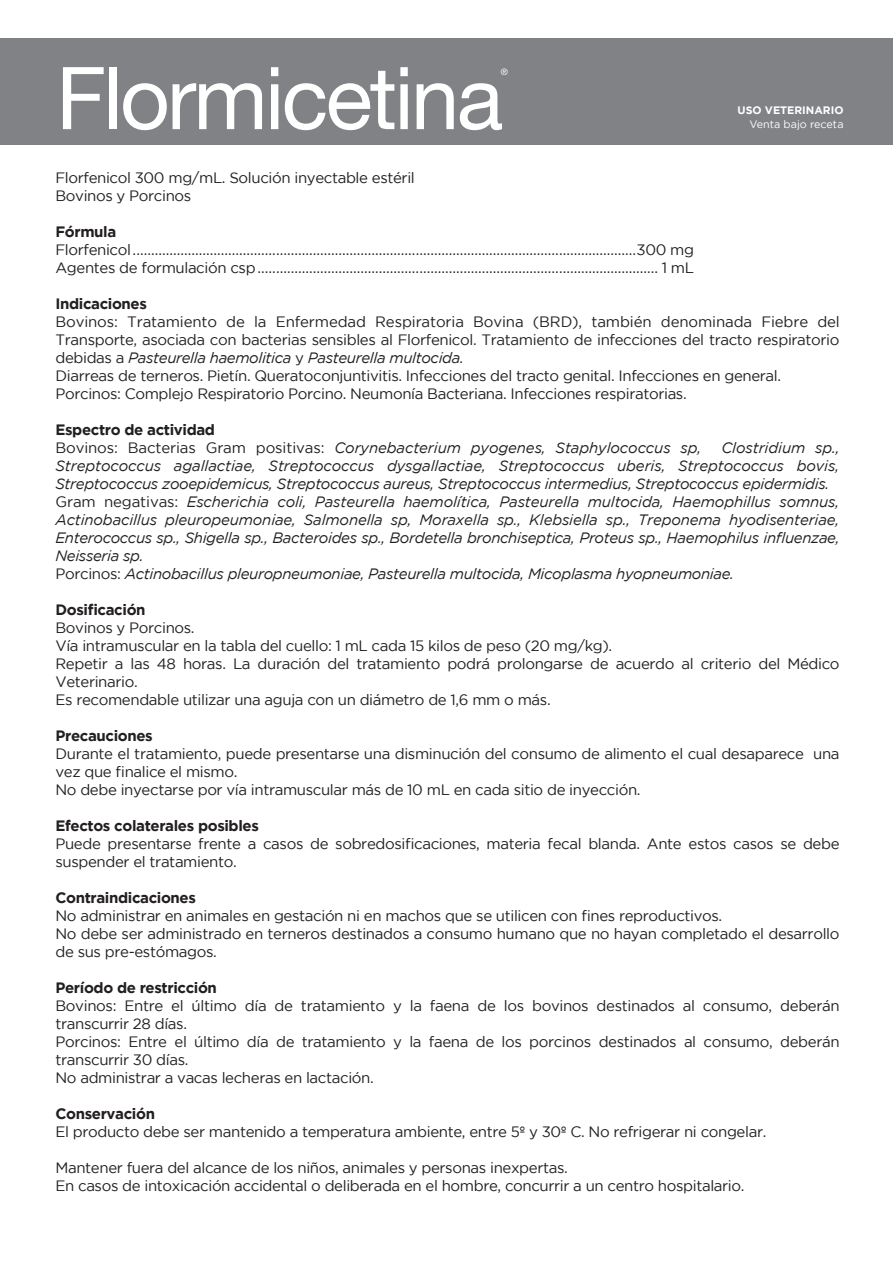
<style>
.page{position:relative;width:893px;height:1263px;background:#fff}
.page>*{position:absolute;margin:0;border:0;box-sizing:border-box;transform-origin:0 0}
.t1{font:86.85px "Helvetica Neue LT Pro";letter-spacing:-.03em;color:#fff}
.t2{font:15px/18px "Gotham";letter-spacing:-.025em;color:#231f20}
.t3{font:italic 15px/18px "Gotham";letter-spacing:-.01em;color:#231f20}
.t4{font:700 15px "Gotham";letter-spacing:-.025em;color:#231f20}
.t5{font:10.8px "Gotham";color:#fff}
.t6{font:700 10.8px "Gotham";color:#fff}
.t7{font:9px "Helvetica Neue LT Pro";color:#fff}
.s1{font-style:italic}
.s2{font-weight:700;font-style:normal}
.s3{font-style:normal}
</style>
<div class="page">
<div style="left:0;top:38px;width:893px;height:107px;background:#808285"></div>
<h1 class="t1" style="left:56px;top:46px;width:449px">Flormicetina</h1>
<p class="t7" style="left:501px;top:67px;width:9px">®</p>
<p class="t6" style="left:737px;top:103px;width:108px">USO VETERINARIO</p>
<p class="t5" style="left:749px;top:117px;width:96px">Venta bajo receta</p>
<p class="t2" style="left:55px;top:169px;width:361px">Florfenicol 300 mg/mL. Solución inyectable estéril<br>Bovinos y Porcinos</p>
<p class="t4" style="left:55px;top:222px;width:62px">Fórmula</p>
<p class="t2" style="left:55px;top:241px;width:640px">Florfenicol.........................................................................................................................................300 mg<br>Agentes de formulación csp............................................................................................................. 1 mL</p>
<p class="t4" style="left:55px;top:294px;width:93px">Indicaciones</p>
<p class="t2" style="left:55px;top:313px;width:786px">Bovinos: Tratamiento de la Enfermedad Respiratoria Bovina (BRD), también denominada Fiebre del Transporte, asociada con bacterias sensibles al Florfenicol. Tratamiento de infecciones del tracto respiratorio debidas a <span class="s1">Pasteurella haemolitica</span> y <span class="s1">Pasteurella multocida.<br></span>Diarreas de terneros. Pietín. Queratoconjuntivitis. Infecciones del tracto genital. Infecciones en general.<br>Porcinos: Complejo Respiratorio Porcino. Neumonía Bacteriana. Infecciones respiratorias.</p>
<p class="t3" style="left:55px;top:421px;width:647px"><span class="s2">Espectro de actividad<br></span><span class="s3">Bovinos: Bacterias Gram positivas:</span> Corynebacterium pyogenes, Staphylococcus sp,</p>
<p class="t3" style="left:55px;top:439px;width:786px;text-indent:666px">Clostridium sp., Streptococcus agallactiae, Streptococcus dysgallactiae, Streptococcus uberis, Streptococcus bovis, Streptococcus zooepidemicus, Streptococcus aureus, Streptococcus intermedius, Streptococcus epidermidis.<br><span class="s3">Gram negativas:</span> Escherichia coli, Pasteurella haemolítica, Pasteurella multocida, Haemophillus somnus, Actinobacillus pleuropeumoniae, Salmonella sp, Moraxella sp., Klebsiella sp., Treponema hyodisenteriae, Enterococcus sp., Shigella sp., Bacteroides sp., Bordetella bronchiseptica, Proteus sp., Haemophilus influenzae, Neisseria sp.<br><span class="s3">Porcinos:</span> Actinobacillus pleuropneumoniae, Pasteurella multocida, Micoplasma hyopneumoniae.</p>
<p class="t4" style="left:55px;top:600px;width:92px">Dosificación</p>
<p class="t2" style="left:55px;top:619px;width:786px">Bovinos y Porcinos.<br>Vía intramuscular en la tabla del cuello: 1 mL cada 15 kilos de peso (20 mg/kg).<br>Repetir a las 48 horas. La duración del tratamiento podrá prolongarse de acuerdo al criterio del Médico Veterinario.<br>Es recomendable utilizar una aguja con un diámetro de 1,6 mm o más.</p>
<p class="t4" style="left:55px;top:726px;width:99px">Precauciones</p>
<p class="t2" style="left:55px;top:745px;width:786px">Durante el tratamiento, puede presentarse una disminución del consumo de alimento el cual desaparece una vez que finalice el mismo.<br>No debe inyectarse por vía intramuscular más de 10 mL en cada sitio de inyección.</p>
<p class="t4" style="left:55px;top:816px;width:205px">Efectos colaterales posibles</p>
<p class="t2" style="left:55px;top:835px;width:786px">Puede presentarse frente a casos de sobredosificaciones, materia fecal blanda. Ante estos casos se debe suspender el tratamiento.</p>
<p class="t4" style="left:55px;top:888px;width:142px">Contraindicaciones</p>
<p class="t2" style="left:55px;top:907px;width:785px">No administrar en animales en gestación ni en machos que se utilicen con fines reproductivos.<br>No debe ser administrado en terneros destinados a consumo humano que no hayan completado el desarrollo de sus pre-estómagos.</p>
<p class="t4" style="left:55px;top:978px;width:163px">Período de restricción</p>
<p class="t2" style="left:55px;top:997px;width:786px">Bovinos: Entre el último día de tratamiento y la faena de los bovinos destinados al consumo, deberán transcurrir 28 días.<br>Porcinos: Entre el último día de tratamiento y la faena de los porcinos destinados al consumo, deberán transcurrir 30 días.<br>No administrar a vacas lecheras en lactación.</p>
<p class="t4" style="left:55px;top:1104px;width:101px">Conservación</p>
<p class="t2" style="left:55px;top:1123px;width:712px">El producto debe ser mantenido a temperatura ambiente, entre 5º y 30º C. No refrigerar ni congelar.</p>
<p class="t2" style="left:55px;top:1159px;width:690px">Mantener fuera del alcance de los niños, animales y personas inexpertas.<br>En casos de intoxicación accidental o deliberada en el hombre, concurrir a un centro hospitalario.</p>
</div>
